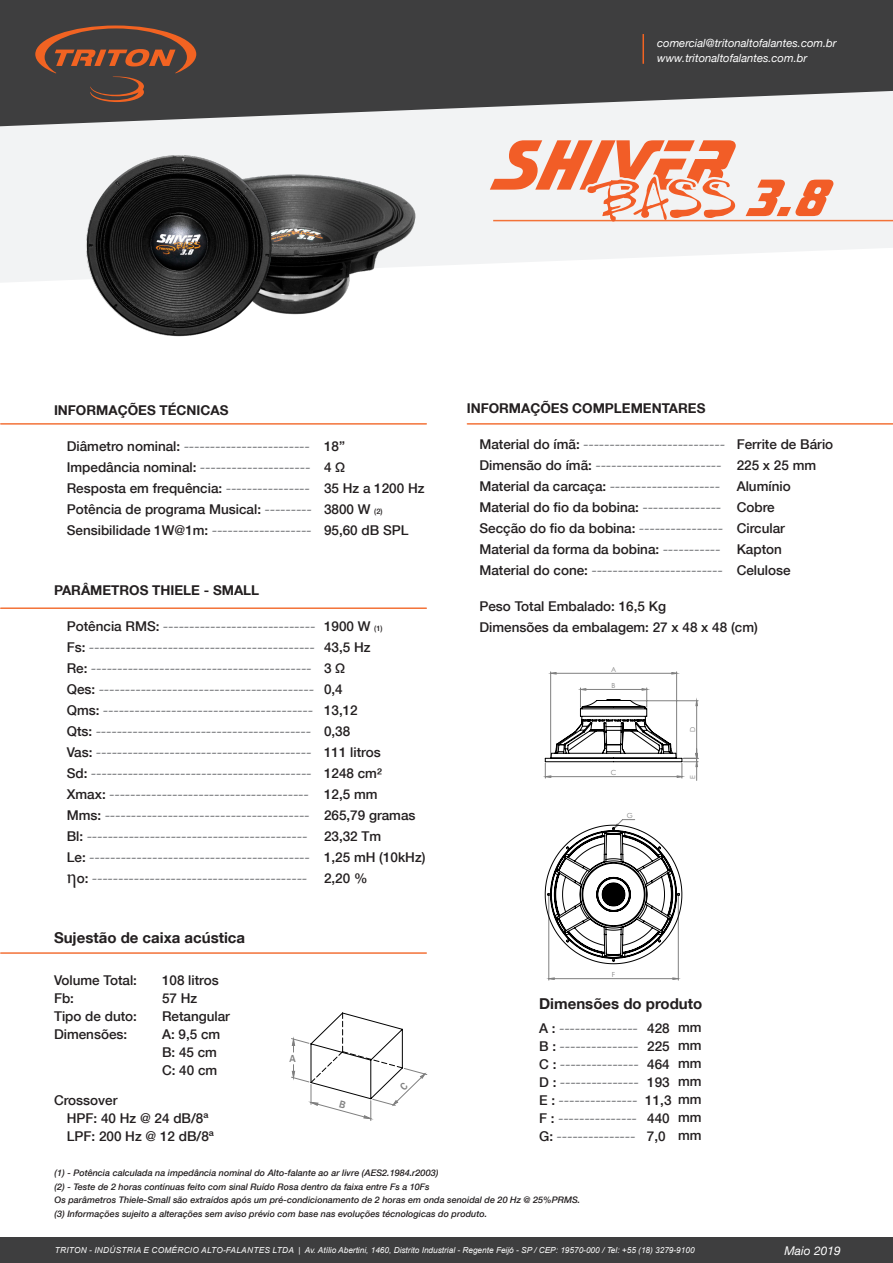
<style>
.page{position:relative;width:893px;height:1263px;background:#fff}
.page>*{position:absolute;margin:0;border:0;box-sizing:border-box;transform-origin:0 0}
.t1{font:700 15px "Helvetica Neue LT Com";color:#231f20}
.t2{font:italic 13.5px "Helvetica Neue LT Com";color:#787a7d}
.t3{font:500 13.5px/18px "Helvetica Neue LT Com";color:#231f20}
.t4{font:700 13.5px "Helvetica Neue LT Com";color:#231f20}
.t5{font:italic 12px "Helvetica Neue LT Com";color:#fff}
.t6{font:italic 11.25px "Helvetica Neue";color:#fff}
.t7{font:500 10.5px "Franklin Gothic";color:#808080}
.t8{font:italic 500 9px "Helvetica Neue LT Com";color:#231f20}
.t9{font:italic 8.25px "Arial";color:#fff}
.t10{font:7.05px "Century Gothic";color:#808080}
.t11{font:6.9px "Century Gothic";color:#808080}
.s1{font-weight:500;font-style:normal;color:#231f20}
.s2{font-weight:400;font-style:italic;color:#787a7d}
.s3{font-size:7.5px}
.s4{font-weight:500;font-style:normal;font-size:7.5px;color:#231f20}
.s5{font-family:"Minion Pro";font-style:normal;font-size:19.5px;color:#231f20}
</style>
<div class="page">
<svg style="left:0;top:126px;width:893px;height:156px;fill:#f2f3f4"></svg>
<svg style="left:0;top:0;width:893px;height:126px;fill:#3e3e3f"></svg>
<svg style="left:35px;top:26px;width:161px;height:76px"></svg>
<hr style="left:642px;top:34px;width:2px;height:30px;background:#f26322">
<hr style="left:493px;top:220px;width:400px;height:1px;background:#f37238">
<hr style="left:467px;top:423px;width:426px;height:2px;background:#f37238">
<div style="left:0;top:1237px;width:893px;height:26px;background:#3e3e3f"></div>
<hr style="left:1px;top:423px;width:425px;height:2px;background:#f37238">
<hr style="left:1px;top:607px;width:425px;height:2px;background:#f37238">
<hr style="left:1px;top:952px;width:425px;height:2px;background:#f37238">
<svg style="left:490px;top:140px;width:246px;height:81px"></svg>
<svg style="left:746px;top:180px;width:87px;height:36px"></svg>
<img style="left:284px;top:146px;width:150px;height:169px">
<img style="left:80px;top:144px;width:204px;height:193px">
<svg style="left:545px;top:672px;width:153px;height:108px"></svg>
<svg style="left:545px;top:819px;width:137px;height:162px"></svg>
<svg style="left:291px;top:1012px;width:136px;height:109px"></svg>
<p class="t6" style="left:657px;top:36px;width:181px">comercial@tritonaltofalantes.com.br</p>
<p class="t6" style="left:657px;top:51px;width:152px">www.tritonaltofalantes.com.br</p>
<p class="t4" style="left:54px;top:401px;width:176px">INFORMAÇÕES TÉCNICAS</p>
<p class="t2" style="left:67px;top:438px;width:280px"><span class="s1">Diâmetro nominal:</span> ------------------------ <span class="s1">18”</span></p>
<p class="t2" style="left:67px;top:459px;width:280px"><span class="s1">Impedância nominal:</span> --------------------- <span class="s1">4 Ω</span></p>
<p class="t3" style="left:67px;top:479px;width:359px">Resposta em frequência: <span class="s2">----------------</span> 35 Hz a 1200 Hz</p>
<p class="t3" style="left:67px;top:500px;width:317px">Potência de programa Musical: <span class="s2">---------</span> 3800 W <span class="s3">(2)</span></p>
<p class="t3" style="left:67px;top:521px;width:343px">Sensibilidade 1W@1m: <span class="s2">-------------------</span> 95,60 dB SPL</p>
<p class="t4" style="left:54px;top:581px;width:207px">PARÂMETROS THIELE - SMALL</p>
<p class="t2" style="left:67px;top:618px;width:317px"><span class="s1">Potência RMS:</span> ----------------------------- <span class="s1">1900 W</span> <span class="s4">(1)</span></p>
<p class="t2" style="left:67px;top:639px;width:305px"><span class="s1">Fs:</span> ------------------------------------------- <span class="s1">43,5 Hz</span></p>
<p class="t2" style="left:67px;top:660px;width:280px"><span class="s1">Re:</span> ------------------------------------------ <span class="s1">3 Ω</span></p>
<p class="t2" style="left:67px;top:681px;width:278px"><span class="s1">Qes:</span> ----------------------------------------- <span class="s1">0,4</span></p>
<p class="t2" style="left:67px;top:702px;width:293px"><span class="s1">Qms:</span> ---------------------------------------- <span class="s1">13,12</span></p>
<p class="t2" style="left:67px;top:723px;width:285px"><span class="s1">Qts:</span> ----------------------------------------- <span class="s1">0,38</span></p>
<p class="t2" style="left:67px;top:744px;width:316px"><span class="s1">Vas:</span> ----------------------------------------- <span class="s1">111 litros</span></p>
<p class="t2" style="left:67px;top:765px;width:317px"><span class="s1">Sd:</span> ------------------------------------------ <span class="s1">1248 cm²</span></p>
<p class="t2" style="left:67px;top:786px;width:312px"><span class="s1">Xmax:</span> -------------------------------------- <span class="s1">12,5 mm</span></p>
<p class="t2" style="left:67px;top:807px;width:350px"><span class="s1">Mms:</span> --------------------------------------- <span class="s1">265,79 gramas</span></p>
<p class="t2" style="left:67px;top:828px;width:316px"><span class="s1">Bl:</span> ------------------------------------------ <span class="s1">23,32 Tm</span></p>
<p class="t2" style="left:67px;top:849px;width:360px"><span class="s1">Le:</span> ------------------------------------------ <span class="s1">1,25 mH (10kHz)</span></p>
<p class="t2" style="left:67px;top:870px;width:302px"><span class="s5">η</span><span class="s1">o:</span> ----------------------------------------- <span class="s1">2,20 %</span></p>
<p class="t4" style="left:467px;top:399px;width:240px">INFORMAÇÕES COMPLEMENTARES</p>
<p class="t3" style="left:479px;top:435px;width:355px">Material do ímã: <span class="s2">---------------------------</span> Ferrite de Bário</p>
<p class="t2" style="left:479px;top:456px;width:338px"><span class="s1">Dimensão do ímã:</span> ------------------------ <span class="s1">225 x 25 mm</span></p>
<p class="t3" style="left:479px;top:477px;width:313px">Material da carcaça: <span class="s2">---------------------</span> Alumínio</p>
<p class="t3" style="left:479px;top:498px;width:297px">Material do fio da bobina: <span class="s2">---------------</span> Cobre</p>
<p class="t3" style="left:479px;top:519px;width:307px">Secção do fio da bobina: <span class="s2">----------------</span> Circular</p>
<p class="t3" style="left:479px;top:540px;width:304px">Material da forma da bobina: <span class="s2">-----------</span> Kapton</p>
<p class="t2" style="left:479px;top:561px;width:313px"><span class="s1">Material do cone:</span> ------------------------- <span class="s1">Celulose</span></p>
<p class="t3" style="left:479px;top:597px;width:188px">Peso Total Embalado: 16,5 Kg</p>
<p class="t3" style="left:479px;top:618px;width:280px">Dimensões da embalagem: 27 x 48 x 48 (cm)</p>
<p class="t10" style="left:611px;top:664px;width:7px">A</p>
<p class="t10" style="left:612px;top:680px;width:5px">B</p>
<p class="t10" style="left:611px;top:768px;width:7px">C</p>
<p class="t10" style="left:627px;top:810px;width:8px">G</p>
<p class="t11" style="left:688px;top:731px;width:7px;rotate:-90deg">D</p>
<p class="t11" style="left:688px;top:779px;width:5px;rotate:-90deg">E</p>
<p class="t1" style="left:54px;top:928px;width:193px">Sujestão de caixa acústica</p>
<p class="t3" style="left:54px;top:971px;width:85px">Volume Total:</p>
<p class="t3" style="left:162px;top:971px;width:58px">108 litros</p>
<p class="t3" style="left:54px;top:989px;width:22px">Fb:</p>
<p class="t3" style="left:162px;top:989px;width:37px">57 Hz</p>
<p class="t3" style="left:54px;top:1007px;width:85px">Tipo de duto:</p>
<p class="t3" style="left:162px;top:1007px;width:70px">Retangular</p>
<p class="t3" style="left:54px;top:1025px;width:75px">Dimensões:</p>
<p class="t3" style="left:162px;top:1025px;width:60px">A: 9,5 cm</p>
<p class="t3" style="left:162px;top:1043px;width:57px">B: 45 cm</p>
<p class="t3" style="left:162px;top:1061px;width:57px">C: 40 cm</p>
<p class="t3" style="left:54px;top:1091px;width:65px">Crossover</p>
<p class="t3" style="left:67px;top:1109px;width:143px">HPF: 40 Hz @ 24 dB/8ª</p>
<p class="t3" style="left:67px;top:1127px;width:149px">LPF: 200 Hz @ 12 dB/8ª</p>
<p class="t8" style="left:55px;top:1167px;width:385px">(1) - Potência calculada na impedância nominal do Alto-falante ao ar livre (AES2.1984.r2003)</p>
<p class="t8" style="left:55px;top:1181px;width:377px">(2) - Teste de 2 horas contínuas feito com sinal Ruído Rosa dentro da faixa entre Fs a 10Fs</p>
<p class="t8" style="left:55px;top:1194px;width:527px">Os parâmetros Thiele-Small são extraídos após um pré-condicionamento de 2 horas em onda senoidal de 20 Hz @ 25%PRMS.</p>
<p class="t8" style="left:55px;top:1208px;width:434px">(3) Informações sujeito a alterações sem aviso prévio com base nas evoluções técnologicas do produto.</p>
<p class="t10" style="left:612px;top:970px;width:5px">F</p>
<p class="t1" style="left:539px;top:994px;width:165px">Dimensões do produto</p>
<p class="t2" style="left:539px;top:1020px;width:132px"><span class="s1">A :</span> --------------- <span class="s1">428</span></p>
<p class="t2" style="left:539px;top:1038px;width:132px"><span class="s1">B :</span> --------------- <span class="s1">225</span></p>
<p class="t2" style="left:539px;top:1056px;width:132px"><span class="s1">C :</span> --------------- <span class="s1">464</span></p>
<p class="t2" style="left:539px;top:1074px;width:132px"><span class="s1">D :</span> --------------- <span class="s1">193</span></p>
<p class="t2" style="left:539px;top:1092px;width:134px"><span class="s1">E :</span> --------------- <span class="s1">11,3</span></p>
<p class="t2" style="left:539px;top:1110px;width:132px"><span class="s1">F :</span> --------------- <span class="s1">440</span></p>
<p class="t2" style="left:539px;top:1128px;width:128px"><span class="s1">G:</span> --------------- <span class="s1">7,0</span></p>
<p class="t3" style="left:678px;top:1018px;width:25px">mm mm</p>
<p class="t3" style="left:678px;top:1054px;width:25px">mm</p>
<p class="t3" style="left:678px;top:1072px;width:25px">mm</p>
<p class="t3" style="left:678px;top:1090px;width:25px">mm</p>
<p class="t3" style="left:678px;top:1108px;width:25px">mm mm</p>
<p class="t7" style="left:289px;top:1052px;width:8px">A</p>
<p class="t9" style="left:55px;top:1245px;width:641px">TRITON - INDÚSTRIA E COMÉRCIO ALTO-FALANTES LTDA | Av. Atílio Abertini, 1460, Distrito Industrial - Regente Feijó - SP / CEP: 19570-000 / Tel: +55 (18) 3279-9100</p>
<p class="t5" style="left:784px;top:1243px;width:58px">Maio 2019</p>
</div>
